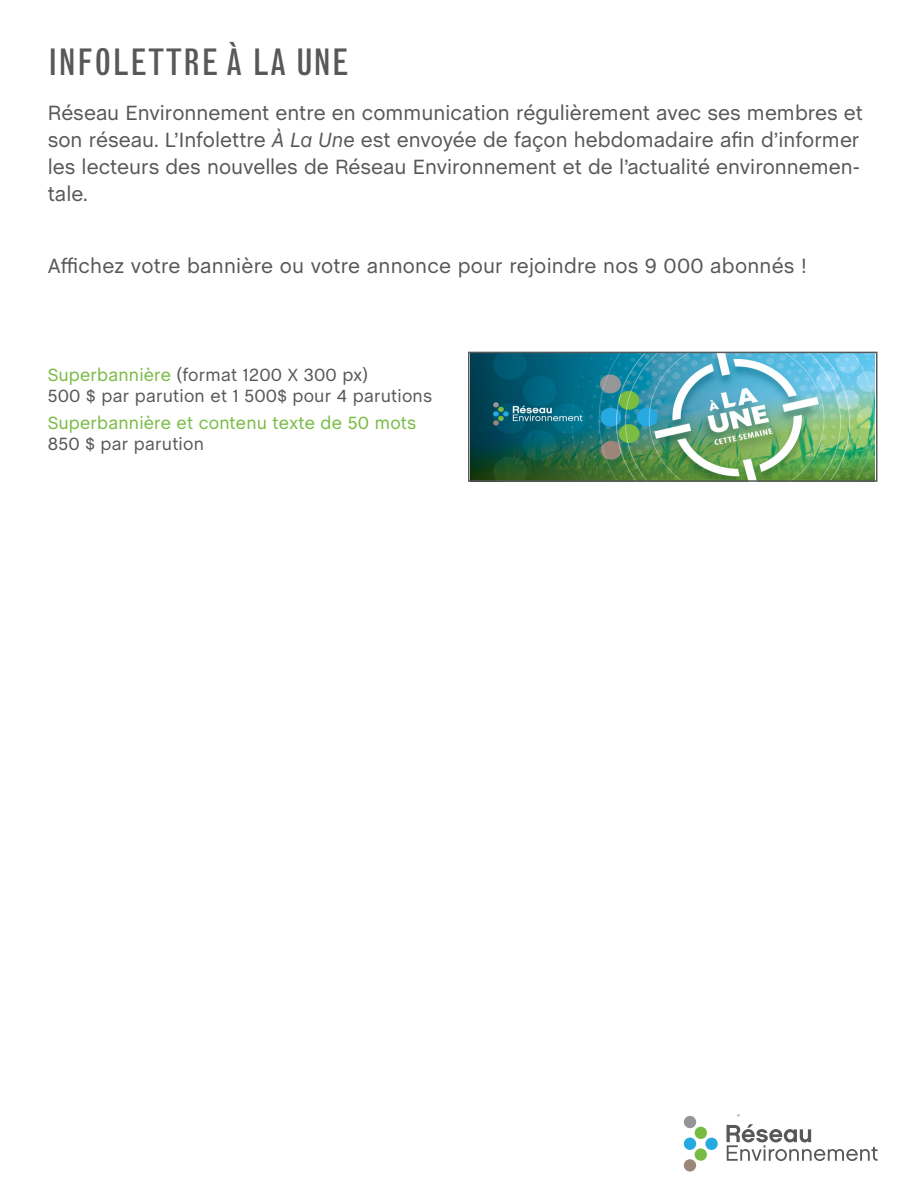
<style>
.page{position:relative;width:918px;height:1188px;background:#fff}
.page>*{position:absolute;margin:0;border:0;box-sizing:border-box;transform-origin:0 0}
.titre{font:condensed 36px "Grotesque MT Std";letter-spacing:.025em;color:#57585a}
.texte_reg{font:21px/27px "Chalet";color:#57585a}
.texte_reg-2{font:18px/21px "Chalet";letter-spacing:.01em;color:#57585a}
.texte_reg-3{font:18px/21px "Chalet";letter-spacing:.01em;color:#78bb42}
.s1{font-style:italic}
.s2{color:#78bb42}
.s3{color:#57585a}
</style>
<div class="page">
<img style="left:471px;top:355px;width:404px;height:124px">
<div style="left:468px;top:352px;width:410px;height:130px;border:2px solid #57585a"></div>
<svg style="left:727px;top:1124px;width:151px;height:37px"></svg>
<div style="left:705px;top:1138px;width:13px;height:12px;background:#24aae1;border-radius:50%"></div>
<div style="left:695px;top:1148px;width:12px;height:13px;background:#78bb42;border-radius:50%"></div>
<div style="left:684px;top:1159px;width:12px;height:13px;background:#9b8679;border-radius:50%"></div>
<div style="left:684px;top:1138px;width:12px;height:12px;background:#24aae1;border-radius:50%"></div>
<div style="left:684px;top:1116px;width:12px;height:12px;background:#939598;border-radius:50%"></div>
<div style="left:695px;top:1127px;width:12px;height:12px;background:#78bb42;border-radius:50%"></div>
<p class="titre" style="left:48px;top:41px;width:302px">INFOLETTRE À LA UNE</p>
<p class="texte_reg" style="left:48px;top:99px;width:817px">Réseau Environnement entre en communication régulièrement avec ses membres et son réseau. L’Infolettre <span class="s1">À La Une</span> est envoyée de façon hebdomadaire afin d’informer les lecteurs des nouvelles de Réseau Environnement et de l’actualité environnemen&shy;tale.</p>
<p class="texte_reg" style="left:48px;top:252px;width:761px">Affichez votre bannière ou votre annonce pour rejoindre nos 9 000 abonnés !</p>
<p class="texte_reg-2" style="left:48px;top:364px;width:386px"><span class="s2">Superbannière</span> (format 1200 X 300 px)<br>500 $ par parution et 1 500$ pour 4 parutions</p>
<p class="texte_reg-3" style="left:48px;top:412px;width:370px">Superbannière et contenu texte de 50 mots<br><span class="s3">850 $ par parution</span></p>
</div>
